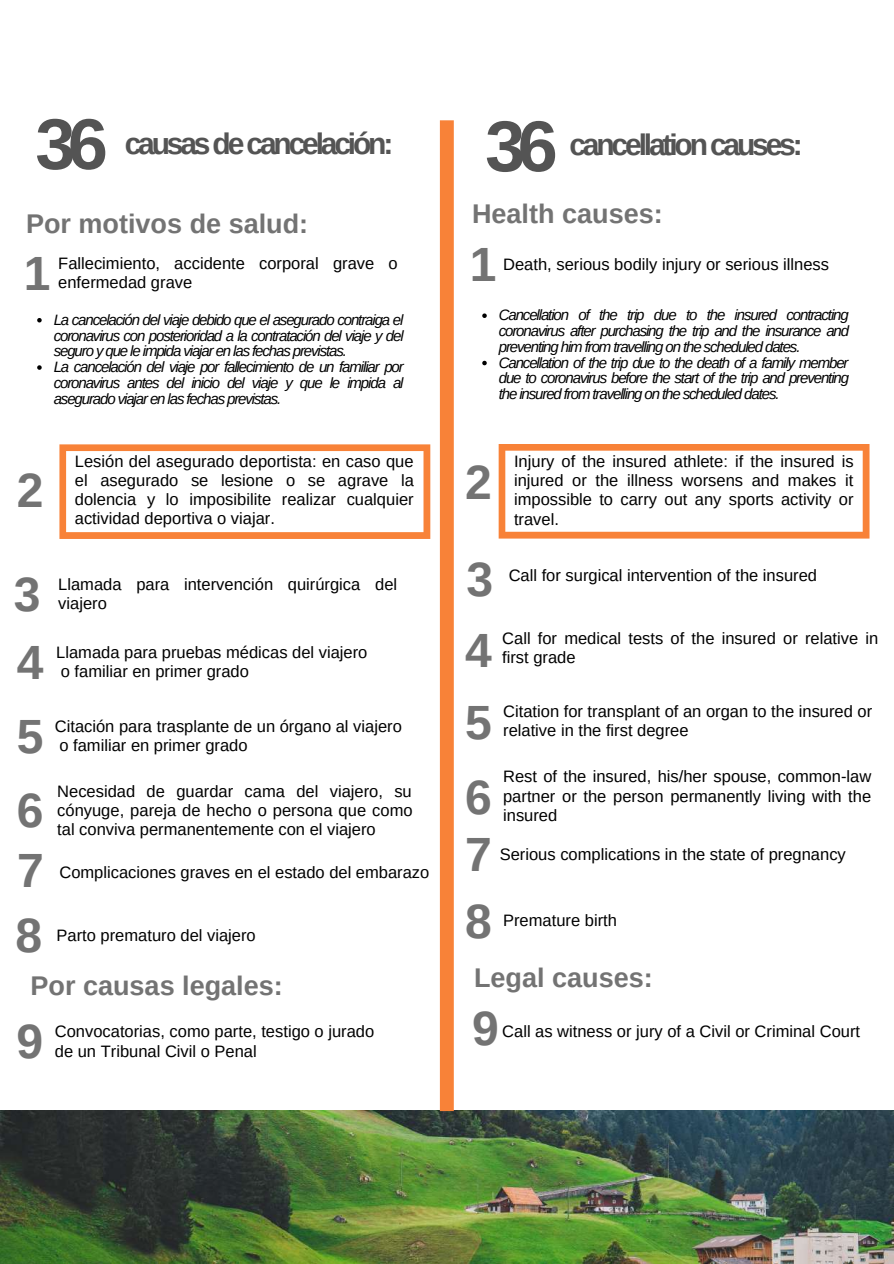
<style>
.page{position:relative;width:894px;height:1264px;background:#fff}
.page>*{position:absolute;margin:0;border:0;box-sizing:border-box;transform-origin:0 0}
.t1{font:700 72px "Arimo";color:#545454}
.t2{font:700 48px/68.2px "Arimo";color:#737373}
.t3{font:700 30px "Arimo";letter-spacing:-.105em;color:#545454}
.t4{font:700 27px "Arimo";color:#737373}
.t5{font:16.5px/19.2px "Arimo";color:#000}
.t6{font:italic 15px/15.8px "Arimo";letter-spacing:-.075em;color:#000}
</style>
<div class="page">
<img style="left:0;top:1110px;width:893px;height:153px">
<svg style="left:37px;top:318px;width:5px;height:4px"></svg>
<svg style="left:37px;top:365px;width:5px;height:5px"></svg>
<div style="left:440px;top:120px;width:13px;height:991px;background:#f88238"></div>
<svg style="left:59px;top:444px;width:371px;height:95px"></svg>
<svg style="left:482px;top:313px;width:4px;height:5px"></svg>
<svg style="left:482px;top:361px;width:4px;height:4px"></svg>
<svg style="left:498px;top:444px;width:371px;height:94px"></svg>
<h1 class="t1" style="left:35px;top:104px;width:74px">36</h1>
<h3 class="t3" style="left:125px;top:126px;width:270px">causas de cancelación:</h3>
<h1 class="t1" style="left:485px;top:106px;width:74px">36</h1>
<h3 class="t3" style="left:569px;top:127px;width:235px">cancellation causes:</h3>
<h3 class="t4" style="left:26px;top:208px;width:283px">Por motivos de salud:</h3>
<p class="t5" style="left:58px;top:253px;width:341px">Fallecimiento, accidente corporal grave o</p>
<h2 class="t2" style="left:24px;top:239px;width:28px">1</h2>
<p class="t5" style="left:58px;top:272px;width:135px">enfermedad grave</p>
<p class="t6" style="left:54px;top:312px;width:351px">La cancelación del viaje debido que el asegurado contraiga el coronavirus con posterioridad a la contratación del viaje y del seguro y que le impida viajar en las fechas previstas.<br>La cancelación del viaje por fallecimiento de un familiar por coronavirus antes del inicio del viaje y que le impida al asegurado viajar en las fechas previstas.</p>
<h3 class="t4" style="left:472px;top:199px;width:192px">Health causes:</h3>
<h2 class="t2" style="left:469px;top:230px;width:28px">1</h2>
<p class="t5" style="left:503px;top:254px;width:327px">Death, serious bodily injury or serious illness</p>
<p class="t6" style="left:498px;top:307px;width:352px">Cancellation of the trip due to the insured contracting coronavirus after purchasing the trip and the insurance and preventing him from travelling on the scheduled dates.<br>Cancellation of the trip due to the death of a family member due to coronavirus before the start of the trip and preventing the insured from travelling on the scheduled dates.</p>
<p class="t5" style="left:75px;top:451px;width:340px;text-align:justify">Lesión del asegurado deportista: en caso que el asegurado se lesione o se agrave la dolencia y lo imposibilite realizar cualquier actividad deportiva o viajar.</p>
<h2 class="t2" style="left:17px;top:456px;width:28px">2</h2>
<h2 class="t2" style="left:465px;top:448px;width:28px">2</h2>
<p class="t5" style="left:514px;top:452px;width:341px;text-align:justify">Injury of the insured athlete: if the insured is injured or the illness worsens and makes it impossible to carry out any sports activity or travel.</p>
<h2 class="t2" style="left:14px;top:560px;width:31px">3<br>4</h2>
<h2 class="t2" style="left:17px;top:702px;width:28px">5</h2>
<p class="t5" style="left:58px;top:575px;width:340px">Llamada para intervención quirúrgica del viajero</p>
<p class="t5" style="left:56px;top:643px;width:312px">Llamada para pruebas médicas del viajero o familiar en primer grado</p>
<p class="t5" style="left:55px;top:716px;width:348px">Citación para trasplante de un órgano al viajero o familiar en primer grado</p>
<h2 class="t2" style="left:17px;top:776px;width:28px">6</h2>
<p class="t5" style="left:57px;top:781px;width:357px;text-align:justify">Necesidad de guardar cama del viajero, su cónyuge, pareja de hecho o persona que como tal conviva permanentemente con el viajero</p>
<h2 class="t2" style="left:17px;top:835px;width:28px">7</h2>
<p class="t5" style="left:59px;top:863px;width:371px">Complicaciones graves en el estado del embarazo</p>
<h2 class="t2" style="left:16px;top:901px;width:28px">8</h2>
<p class="t5" style="left:57px;top:925px;width:201px">Parto prematuro del viajero</p>
<h3 class="t4" style="left:30px;top:970px;width:254px">Por causas legales:</h3>
<p class="t5" style="left:55px;top:1022px;width:321px">Convocatorias, como parte, testigo o jurado de un Tribunal Civil o Penal</p>
<h2 class="t2" style="left:17px;top:1007px;width:28px">9</h2>
<h2 class="t2" style="left:466px;top:545px;width:28px">3</h2>
<p class="t5" style="left:508px;top:565px;width:310px">Call for surgical intervention of the insured</p>
<h2 class="t2" style="left:465px;top:616px;width:28px">4</h2>
<p class="t5" style="left:502px;top:628px;width:377px">Call for medical tests of the insured or relative in first grade</p>
<h2 class="t2" style="left:465px;top:688px;width:28px">5</h2>
<p class="t5" style="left:503px;top:701px;width:370px">Citation for transplant of an organ to the insured or relative in the first degree</p>
<h2 class="t2" style="left:465px;top:763px;width:28px">6</h2>
<p class="t5" style="left:503px;top:767px;width:369px;text-align:justify">Rest of the insured, his/her spouse, common-law partner or the person permanently living with the insured</p>
<h2 class="t2" style="left:465px;top:821px;width:28px;line-height:66.4px">7<br>8</h2>
<p class="t5" style="left:499px;top:844px;width:347px">Serious complications in the state of pregnancy</p>
<p class="t5" style="left:503px;top:911px;width:115px">Premature birth</p>
<h3 class="t4" style="left:474px;top:962px;width:180px">Legal causes:</h3>
<p class="t5" style="left:502px;top:1022px;width:359px">Call as witness or jury of a Civil or Criminal Court</p>
<h2 class="t2" style="left:472px;top:994px;width:28px">9</h2>
</div>
